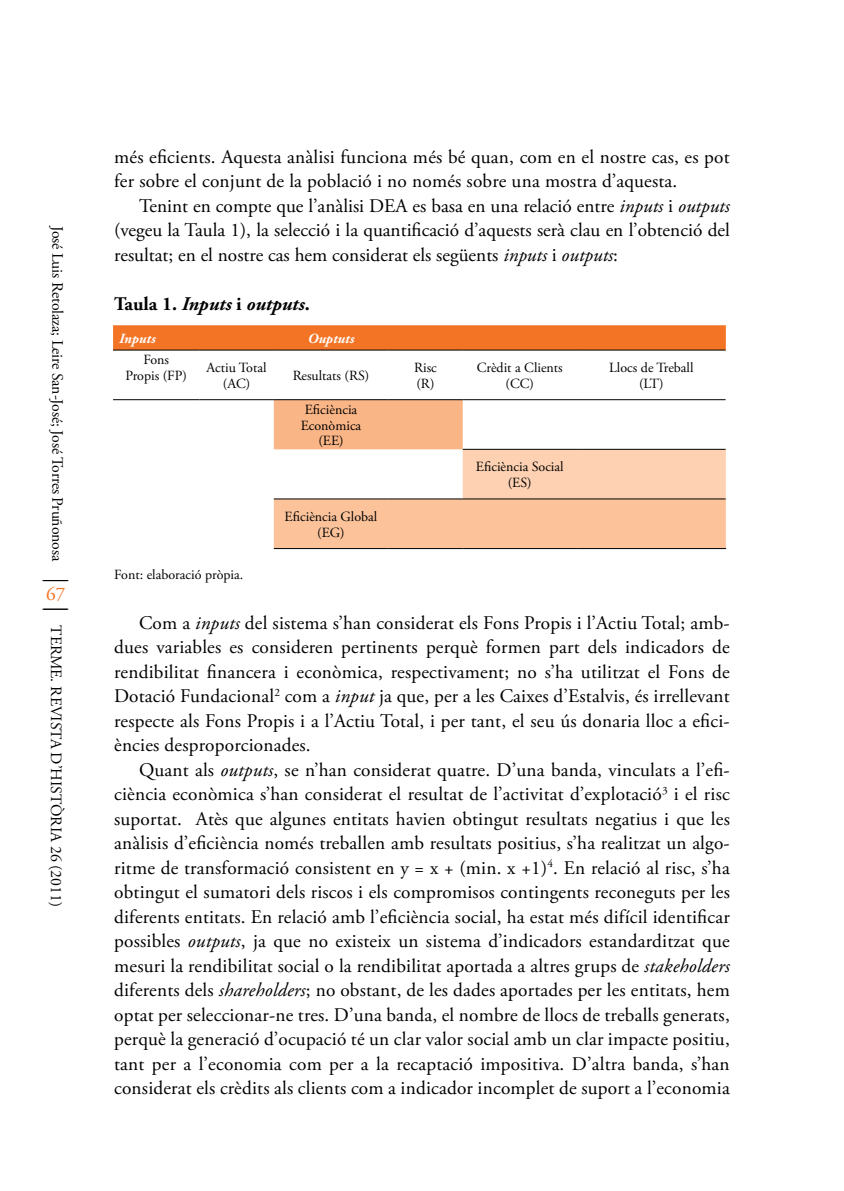
<style>
.page{position:relative;width:844px;height:1191px;background:#fff}
.page>*{position:absolute;margin:0;border:0;box-sizing:border-box;transform-origin:0 0}
.t1{font:19.25px/24.5px "Adobe Garamond Pro";letter-spacing:.01em;color:#000;text-align:justify}
.t2{font:italic 700 19.25px "Adobe Garamond Pro";color:#000}
.t3{font:19.25px "Adobe Garamond Pro";color:#f47425}
.t4{font:15.75px "Adobe Garamond Pro";letter-spacing:-.02em;color:#000}
.t5{font:15.75px "Adobe Garamond Pro";color:#000}
.t6{font:14px/15.8px "Adobe Garamond Pro";letter-spacing:-.005em;color:#000;text-align:center}
.t7{font:italic 700 14px "Adobe Garamond Pro";color:#fff}
.s1{font-style:italic}
.s2{font-style:normal}
</style>
<div class="page">
<svg style="left:42px;top:580px;width:26px;height:1px"></svg>
<svg style="left:42px;top:609px;width:26px;height:1px"></svg>
<svg style="left:113px;top:325px;width:612px;height:25px;background:#ef7326"></svg>
<svg style="left:274px;top:400px;width:451px;height:148px"></svg>
<hr style="left:199px;top:350px;width:75px;height:1px;background:#000">
<hr style="left:274px;top:350px;width:114px;height:1px;background:#000">
<hr style="left:388px;top:350px;width:74px;height:1px;background:#000">
<hr style="left:462px;top:350px;width:114px;height:1px;background:#000">
<hr style="left:576px;top:350px;width:149px;height:1px;background:#000">
<hr style="left:462px;top:399px;width:114px;height:1px;background:#000">
<hr style="left:576px;top:399px;width:149px;height:1px;background:#000">
<hr style="left:462px;top:449px;width:114px;height:1px;background:#000">
<hr style="left:576px;top:449px;width:149px;height:1px;background:#000">
<hr style="left:274px;top:498px;width:114px;height:1px;background:#000">
<hr style="left:388px;top:498px;width:74px;height:1px;background:#000">
<hr style="left:462px;top:498px;width:114px;height:1px;background:#000">
<hr style="left:576px;top:498px;width:149px;height:1px;background:#000">
<hr style="left:274px;top:548px;width:114px;height:1px;background:#000">
<hr style="left:388px;top:548px;width:74px;height:1px;background:#000">
<hr style="left:462px;top:548px;width:114px;height:1px;background:#000">
<hr style="left:576px;top:548px;width:149px;height:1px;background:#000">
<hr style="left:113px;top:350px;width:86px;height:1px;background:#000">
<hr style="left:113px;top:399px;width:86px;height:1px;background:#000">
<hr style="left:199px;top:399px;width:75px;height:1px;background:#000">
<hr style="left:274px;top:399px;width:114px;height:1px;background:#000">
<hr style="left:388px;top:399px;width:74px;height:1px;background:#000">
<p class="t4" style="left:67px;top:226px;width:337px;rotate:90deg">José Luis Retolaza; Leire San-José; José Torres Pruñonosa</p>
<p class="t3" style="left:46px;top:582px;width:21px">67</p>
<p class="t5" style="left:66px;top:625px;width:283px;rotate:90deg">TERME. REVISTA D’HISTÒRIA 26 (2011)</p>
<p class="t1" style="left:114px;top:145px;width:616px">més eficients. Aquesta anàlisi funciona més bé quan, com en el nostre cas, es pot fer sobre el conjunt de la població i no només sobre una mostra d’aquesta.</p>
<p class="t1" style="left:114px;top:194px;width:617px;text-indent:25px">Tenint en compte que l’anàlisi DEA es basa en una relació entre <span class="s1">inputs</span> i <span class="s1">outputs </span>(vegeu la Taula 1), la selecció i la quantificació d’aquests serà clau en l’obtenció del resultat; en el nostre cas hem considerat els següents <span class="s1">inputs</span> i <span class="s1">outputs</span>:</p>
<p class="t2" style="left:114px;top:293px;width:197px"><span class="s2">Taula 1.</span> Inputs <span class="s2">i</span> outputs<span class="s2">.</span></p>
<p class="t7" style="left:119px;top:330px;width:38px">Inputs</p>
<p class="t7" style="left:308px;top:330px;width:48px">Ouptuts</p>
<p class="t6" style="left:125px;top:352px;width:63px">Fons<br>Propis (FP)</p>
<p class="t6" style="left:206px;top:360px;width:61px">Actiu Total (AC)</p>
<p class="t6" style="left:292px;top:368px;width:78px">Resultats (RS)</p>
<p class="t6" style="left:414px;top:360px;width:24px;text-align:left">Risc (R)</p>
<p class="t6" style="left:476px;top:360px;width:87px">Crèdit a Clients (CC)</p>
<p class="t6" style="left:609px;top:360px;width:86px">Llocs de Treball (LT)</p>
<p class="t6" style="left:301px;top:402px;width:62px">Eficiència<br>Econòmica (EE)</p>
<p class="t6" style="left:476px;top:459px;width:89px">Eficiència Social (ES)</p>
<p class="t6" style="left:284px;top:509px;width:94px">Eficiència Global (EG)</p>
<p class="t6" style="left:114px;top:567px;width:131px">Font: elaboració pròpia.</p>
<p class="t1" style="left:114px;top:611px;width:617px;text-indent:25px">Com a <span class="s1">inputs</span> del sistema s’han considerat els Fons Propis i l’Actiu Total; amb&shy;dues variables es consideren pertinents perquè formen part dels indicadors de rendibilitat financera i econòmica, respectivament; no s’ha utilitzat el Fons de Dotació Fundacional<sup>2</sup> com a <span class="s1">input</span> ja que, per a les Caixes d’Estalvis, és irrellevant respecte als Fons Propis i a l’Actiu Total, i per tant, el seu ús donaria lloc a efici&shy;ències desproporcionades.</p>
<p class="t1" style="left:114px;top:758px;width:617px;text-indent:25px">Quant als <span class="s1">outputs</span>, se n’han considerat quatre. D’una banda, vinculats a l’efi&shy;ciència econòmica s’han considerat el resultat de l’activitat d’explotació<sup>3</sup> i el risc suportat. Atès que algunes entitats havien obtingut resultats negatius i que les anàlisis d’eficiència només treballen amb resultats positius, s’ha realitzat un algo&shy;ritme de transformació consistent en y = x + (min. x +1)<sup>4</sup>. En relació al risc, s’ha obtingut el sumatori dels riscos i els compromisos contingents reconeguts per les diferents entitats. En relació amb l’eficiència social, ha estat més difícil identificar possibles <span class="s1">outputs</span>, ja que no existeix un sistema d’indicadors estandarditzat que mesuri la rendibilitat social o la rendibilitat aportada a altres grups de <span class="s1">stakeholders </span>diferents dels <span class="s1">shareholders</span>; no obstant, de les dades aportades per les entitats, hem optat per seleccionar-ne tres. D’una banda, el nombre de llocs de treballs generats, perquè la generació d’ocupació té un clar valor social amb un clar impacte positiu, tant per a l’economia com per a la recaptació impositiva. D’altra banda, s’han considerat els crèdits als clients com a indicador incomplet de suport a l’economia</p>
</div>
